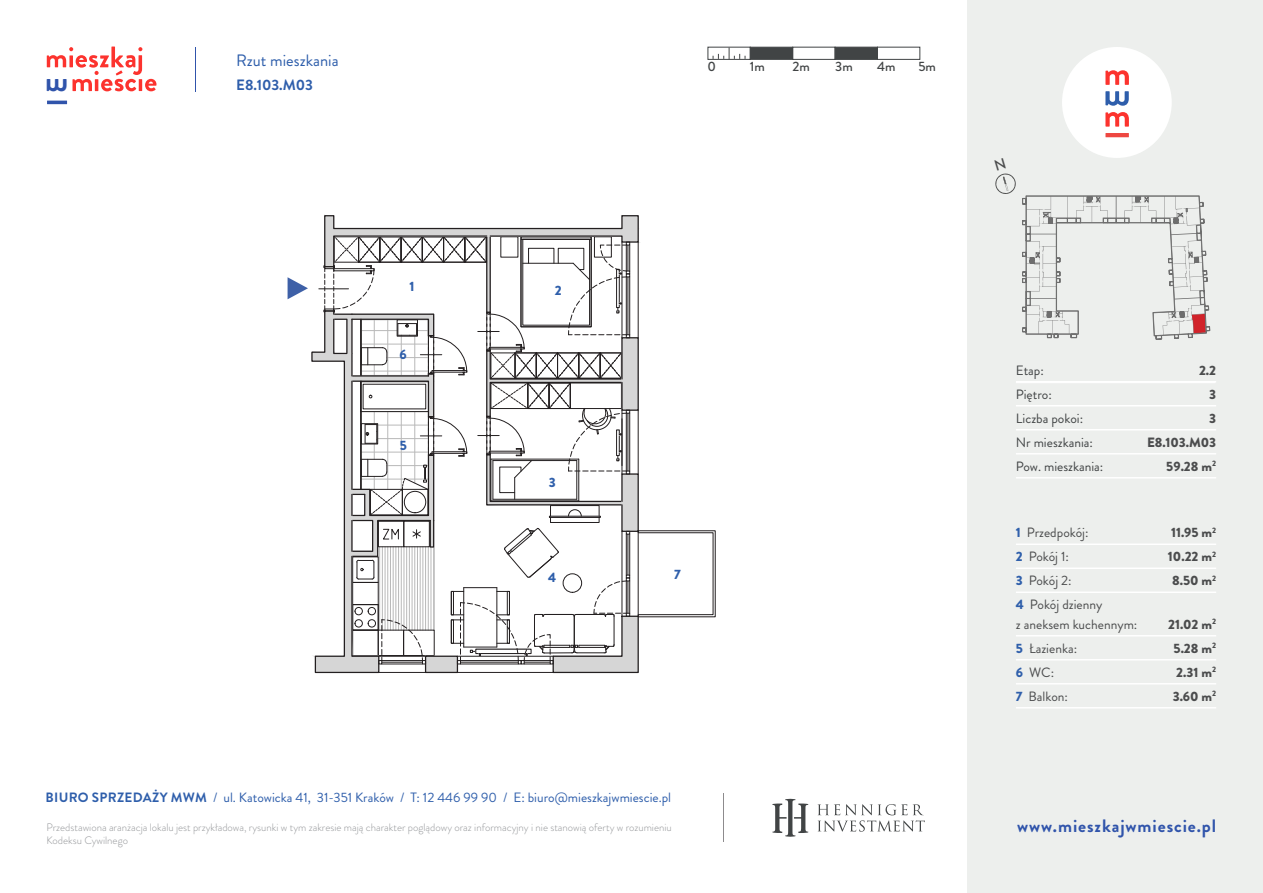
<style>
.page{position:relative;width:1263px;height:893px;background:#fff}
.page>*{position:absolute;margin:0;border:0;box-sizing:border-box;transform-origin:0 0}
.t1{font:700 18px "Brandon Grotesque";letter-spacing:.05em;color:#3054ab}
.t2{font:16.5px "Brandon Grotesque";color:#2e5eab}
.t3{font:700 15px "Brandon Grotesque";letter-spacing:-.005em;color:#2e5eab}
.t4{font:13.5px "Brandon Grotesque";color:#2e5eab}
.t5{font:13.5px "Brandon Grotesque";color:#4b4c4d}
.t6{font:900 13.5px "Brandon Grotesque";color:#4b4c4d}
.t7{font:13.5px "Brandon Grotesque";color:#414445}
.t8{font:500 13.5px "Brandon Grotesque";color:#414445}
.t9{font:900 13.5px "Brandon Grotesque";color:#2f5fab}
.t10{font:300 10.8px/12.9px "Brandon Grotesque";color:#939598}
.s1{font-weight:700}
.s2{font-weight:900;color:#2f5fab}
</style>
<div class="page">
<div style="left:968px;top:0;width:295px;height:893px;background:#edefed"></div>
<div style="left:1062px;top:47px;width:110px;height:111px;background:#fff;border-radius:50%"></div>
<svg style="left:1105px;top:112px;width:24px;height:15px"></svg>
<svg style="left:1105px;top:70px;width:24px;height:15px"></svg>
<svg style="left:1105px;top:91px;width:24px;height:15px"></svg>
<hr style="left:1105px;top:133px;width:24px;height:4px;background:#ee4741">
<hr style="left:1016px;top:381px;width:200px;height:1px;background:#fff">
<hr style="left:1016px;top:405px;width:200px;height:1px;background:#fff">
<hr style="left:1016px;top:429px;width:200px;height:1px;background:#fff">
<hr style="left:1016px;top:453px;width:200px;height:1px;background:#fff">
<hr style="left:1016px;top:477px;width:200px;height:1px;background:#fff">
<hr style="left:1016px;top:543px;width:200px;height:2px;background:#fff">
<hr style="left:1016px;top:567px;width:200px;height:2px;background:#fff">
<hr style="left:1016px;top:591px;width:200px;height:2px;background:#fff">
<hr style="left:1016px;top:635px;width:200px;height:1px;background:#fff">
<hr style="left:1016px;top:659px;width:200px;height:1px;background:#fff">
<hr style="left:1016px;top:683px;width:200px;height:1px;background:#fff">
<hr style="left:1016px;top:707px;width:200px;height:1px;background:#fff">
<hr style="left:1016px;top:382px;width:199px;height:1px;background:#fff">
<hr style="left:47px;top:101px;width:20px;height:3px;background:#3054ab">
<hr style="left:195px;top:47px;width:1px;height:44px;background:#3054ab">
<div style="left:707px;top:47px;width:44px;height:13px;border:1px solid #414445"></div>
<div style="left:792px;top:47px;width:43px;height:13px;border:1px solid #414445"></div>
<div style="left:750px;top:47px;width:43px;height:13px;background:#414445;border:1px solid #414445"></div>
<div style="left:835px;top:47px;width:43px;height:13px;background:#414445;border:1px solid #414445"></div>
<div style="left:877px;top:47px;width:43px;height:13px;border:1px solid #414445"></div>
<svg style="left:713px;top:48px;width:33px;height:11px"></svg>
<svg style="left:772px;top:799px;width:36px;height:38px"></svg>
<svg style="left:817px;top:804px;width:108px;height:28px"></svg>
<hr style="left:723px;top:794px;width:1px;height:48px;background:#8d8b8d">
<svg style="left:1022px;top:196px;width:188px;height:143px"></svg>
<svg style="left:288px;top:214px;width:428px;height:459px"></svg>
<svg style="left:47px;top:47px;width:109px;height:45px"></svg>
<svg style="left:995px;top:173px;width:21px;height:21px"></svg>
<p class="t2" style="left:236px;top:49px;width:104px">Rzut mieszkania</p>
<p class="t3" style="left:236px;top:74px;width:78px">E8.103.M03</p>
<p class="t9" style="left:410px;top:277px;width:7px">1</p>
<p class="t9" style="left:555px;top:281px;width:8px">2</p>
<p class="t9" style="left:400px;top:345px;width:9px">6</p>
<p class="t9" style="left:400px;top:436px;width:9px">5</p>
<p class="t9" style="left:549px;top:473px;width:8px">3</p>
<p class="t9" style="left:548px;top:568px;width:10px">4</p>
<p class="t8" style="left:707px;top:57px;width:10px">0</p>
<p class="t8" style="left:750px;top:57px;width:17px">1m</p>
<p class="t8" style="left:792px;top:57px;width:19px">2m</p>
<p class="t8" style="left:835px;top:57px;width:19px">3m</p>
<p class="t8" style="left:877px;top:57px;width:20px">4m</p>
<p class="t8" style="left:918px;top:57px;width:19px">5m</p>
<p class="t9" style="left:674px;top:564px;width:8px">7</p>
<p class="t4" style="left:46px;top:788px;width:627px"><span class="s1">BIURO SPRZEDAŻY MWM</span> / ul. Katowicka 41, 31-351 Kraków / T: 12 446 99 90 / E: biuro@mieszkajwmiescie.pl</p>
<p class="t10" style="left:47px;top:820px;width:627px">Przedstawiona aranżacja lokalu jest przykładowa, rysunki w tym zakresie mają charakter poglądowy oraz informacyjny i nie stanowią oferty w rozumieniu<br>Kodeksu Cywilnego</p>
<p class="t7" style="left:1016px;top:361px;width:29px">Etap:</p>
<p class="t6" style="left:1199px;top:360px;width:19px">2.2</p>
<p class="t7" style="left:1016px;top:385px;width:37px">Piętro:</p>
<p class="t6" style="left:1209px;top:384px;width:8px">3</p>
<p class="t7" style="left:1016px;top:409px;width:69px">Liczba pokoi:</p>
<p class="t6" style="left:1209px;top:408px;width:8px">3</p>
<p class="t7" style="left:1016px;top:433px;width:79px">Nr mieszkania:</p>
<p class="t6" style="left:1147px;top:432px;width:71px">E8.103.M03</p>
<p class="t7" style="left:1016px;top:457px;width:89px">Pow. mieszkania:</p>
<p class="t6" style="left:1166px;top:456px;width:51px">59.28 m<sup>2</sup></p>
<p class="t5" style="left:1016px;top:523px;width:74px"><span class="s2">1</span> Przedpokój:</p>
<p class="t6" style="left:1171px;top:523px;width:47px">11.95 m<sup>2</sup></p>
<p class="t5" style="left:1016px;top:547px;width:55px"><span class="s2">2</span> Pokój 1:</p>
<p class="t6" style="left:1168px;top:547px;width:50px">10.22 m<sup>2</sup></p>
<p class="t5" style="left:1016px;top:571px;width:57px"><span class="s2">3</span> Pokój 2:</p>
<p class="t6" style="left:1172px;top:571px;width:46px">8.50 m<sup>2</sup></p>
<p class="t5" style="left:1016px;top:595px;width:88px"><span class="s2">4</span> Pokój dzienny</p>
<p class="t5" style="left:1016px;top:615px;width:123px">z aneksem kuchennym:</p>
<p class="t6" style="left:1168px;top:614px;width:49px">21.02 m<sup>2</sup></p>
<p class="t5" style="left:1016px;top:639px;width:63px"><span class="s2">5</span> Łazienka:</p>
<p class="t6" style="left:1173px;top:638px;width:44px">5.28 m<sup>2</sup></p>
<p class="t5" style="left:1016px;top:663px;width:40px"><span class="s2">6</span> WC:</p>
<p class="t6" style="left:1176px;top:662px;width:41px">2.31 m<sup>2</sup></p>
<p class="t5" style="left:1016px;top:687px;width:54px"><span class="s2">7</span> Balkon:</p>
<p class="t6" style="left:1173px;top:686px;width:45px">3.60 m<sup>2</sup></p>
<p class="t1" style="left:1017px;top:813px;width:201px">www.mieszkajwmiescie.pl</p>
</div>
